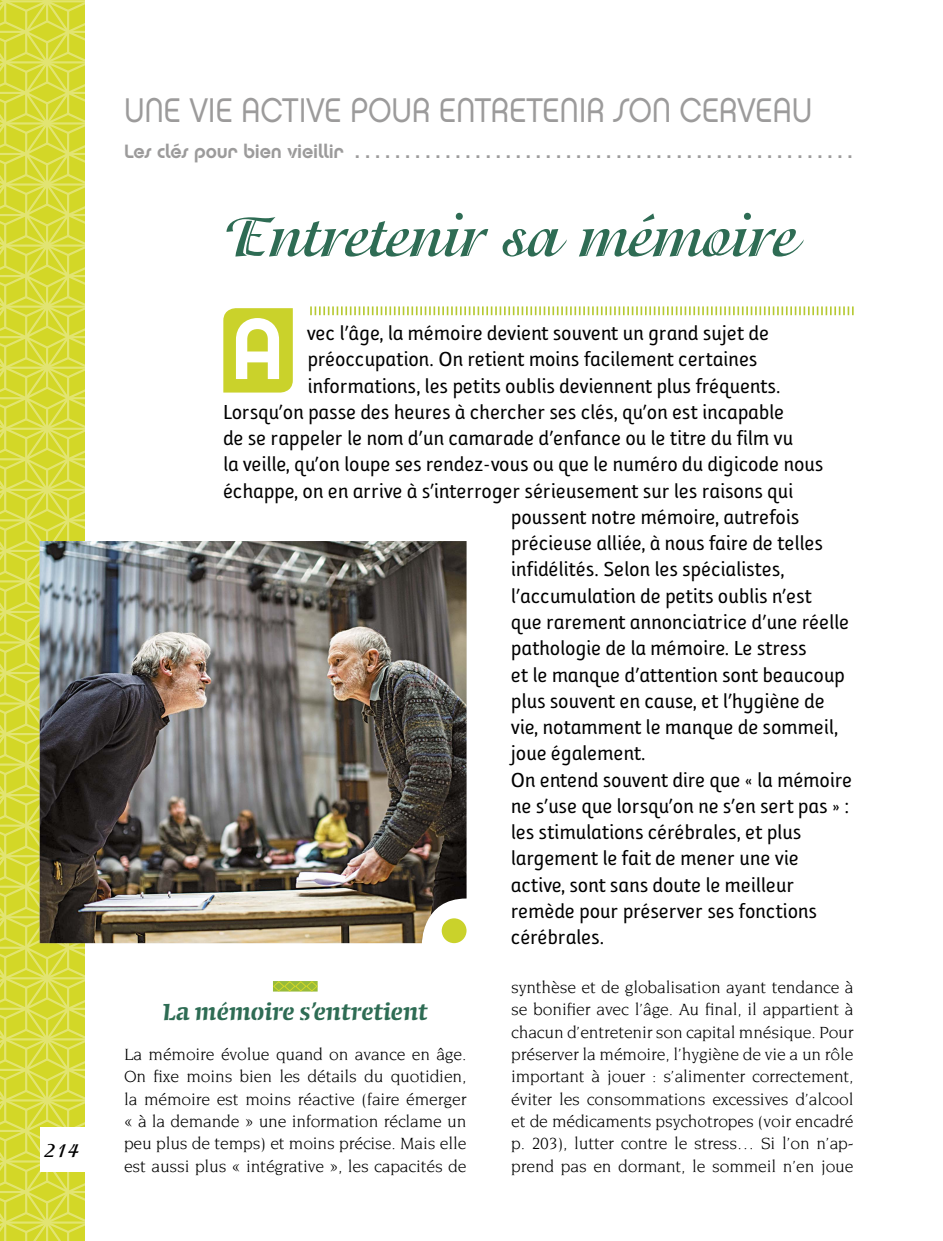
<style>
.page{position:relative;width:943px;height:1241px;background:#fff}
.page>*{position:absolute;margin:0;border:0;box-sizing:border-box;transform-origin:0 0}
.t1{font:85.75px "Chalet New York Nineteen Seventy";color:#fff}
.t2{font:700 61.25px "Isadora";color:#2e6c54}
.t3{font:34.12px "Chalet London Nineteen Seventy";letter-spacing:-.01em;color:#9c9b9b;scale:.9 1}
.t4{font:600 29.75px "Conga Brava Stencil Std";color:#2e6c54}
.t5{font:21px "Folder";letter-spacing:-.01em;color:#000}
.t6{font:700 21px "Isadora";color:#000}
.t7{font:19.25px "Chalet Tokyo";letter-spacing:-.01em;color:#9c9b9b}
.t8{font:17.5px/22.4px "Novarese";letter-spacing:-.01em;color:#000;text-align:justify}
</style>
<div class="page">
<svg style="left:0;top:0;width:84px;height:1241px;background:#d7da3d"></svg>
<div style="left:40px;top:1126px;width:44px;height:45px;background:#fff"></div>
<svg style="left:310px;top:306px;width:543px;height:9px"></svg>
<div style="left:223px;top:308px;width:70px;height:84px;background:#cad22b"></div>
<svg style="left:273px;top:981px;width:45px;height:11px"></svg>
<img style="left:40px;top:541px;width:426px;height:402px">
<div style="left:441px;top:918px;width:25px;height:25px;background:#cad22b;border-radius:50%"></div>
<p class="t6" style="left:44px;top:1137px;width:37px">214</p>
<h3 class="t3" style="left:124px;top:89px;width:766px">UNE VIE ACTIVE POUR ENTRETENIR SON CERVEAU</h3>
<p class="t7" style="left:124px;top:140px;width:719px">Les clés pour bien vieillir . . . . . . . . . . . . . . . . . . . . . . . . . . . . . . . . . . . . . . . . . . . . . . . . .</p>
<h2 class="t2" style="left:223px;top:201px;width:574px">Entretenir sa mémoire</h2>
<h1 class="t1" style="left:231px;top:297px;width:55px">A</h1>
<p class="t5" style="left:307px;top:321px;width:463px">vec l’âge, la mémoire devient souvent un grand sujet de</p>
<p class="t5" style="left:308px;top:347px;width:451px">préoccupation. On retient moins facilement certaines</p>
<p class="t5" style="left:308px;top:374px;width:475px">informations, les petits oublis deviennent plus fréquents.</p>
<p class="t5" style="left:223px;top:400px;width:563px">Lorsqu’on passe des heures à chercher ses clés, qu’on est incapable</p>
<p class="t5" style="left:223px;top:426px;width:572px">de se rappeler le nom d’un camarade d’enfance ou le titre du film vu</p>
<p class="t5" style="left:223px;top:452px;width:602px">la veille, qu’on loupe ses rendez-vous ou que le numéro du digicode nous</p>
<p class="t5" style="left:223px;top:479px;width:572px">échappe, on en arrive à s’interroger sérieusement sur les raisons qui</p>
<p class="t5" style="left:511px;top:505px;width:290px">poussent notre mémoire, autrefois</p>
<p class="t5" style="left:511px;top:531px;width:314px">précieuse alliée, à nous faire de telles</p>
<p class="t5" style="left:511px;top:557px;width:275px">infidélités. Selon les spécialistes,</p>
<p class="t5" style="left:511px;top:584px;width:302px">l’accumulation de petits oublis n’est</p>
<p class="t5" style="left:511px;top:610px;width:340px">que rarement annonciatrice d’une réelle</p>
<p class="t5" style="left:511px;top:636px;width:297px">pathologie de la mémoire. Le stress</p>
<p class="t5" style="left:511px;top:662px;width:336px">et le manque d’attention sont beaucoup</p>
<p class="t5" style="left:511px;top:689px;width:315px">plus souvent en cause, et l’hygiène de</p>
<p class="t5" style="left:511px;top:715px;width:329px">vie, notamment le manque de sommeil,</p>
<p class="t5" style="left:511px;top:741px;width:137px">joue également.</p>
<p class="t5" style="left:511px;top:767px;width:343px">On entend souvent dire que « la mémoire</p>
<p class="t5" style="left:511px;top:794px;width:340px">ne s’use que lorsqu’on ne s’en sert pas » :</p>
<p class="t5" style="left:511px;top:820px;width:292px">les stimulations cérébrales, et plus</p>
<p class="t5" style="left:511px;top:846px;width:289px">largement le fait de mener une vie</p>
<p class="t5" style="left:511px;top:872px;width:285px">active, sont sans doute le meilleur</p>
<p class="t5" style="left:511px;top:899px;width:308px">remède pour préserver ses fonctions</p>
<p class="t5" style="left:511px;top:925px;width:95px">cérébrales.</p>
<h3 class="t4" style="left:163px;top:997px;width:267px">La mémoire s’entretient</h3>
<p class="t8" style="left:124px;top:1042px;width:344px">La mémoire évolue quand on avance en âge.<br>On fixe moins bien les détails du quotidien, la mémoire est moins réactive (faire émerger « à la demande » une information réclame un peu plus de temps) et moins précise. Mais elle est aussi plus « intégrative », les capacités de</p>
<p class="t8" style="left:511px;top:975px;width:344px">synthèse et de globalisation ayant tendance à se bonifier avec l’âge. Au final, il appartient à chacun d’entretenir son capital mnésique. Pour préserver la mémoire, l’hygiène de vie a un rôle important à jouer : s’alimenter correctement, éviter les consommations excessives d’alcool et de médicaments psychotropes (voir encadré p. 203), lutter contre le stress… Si l’on n’ap&shy;prend pas en dormant, le sommeil n’en joue</p>
</div>
